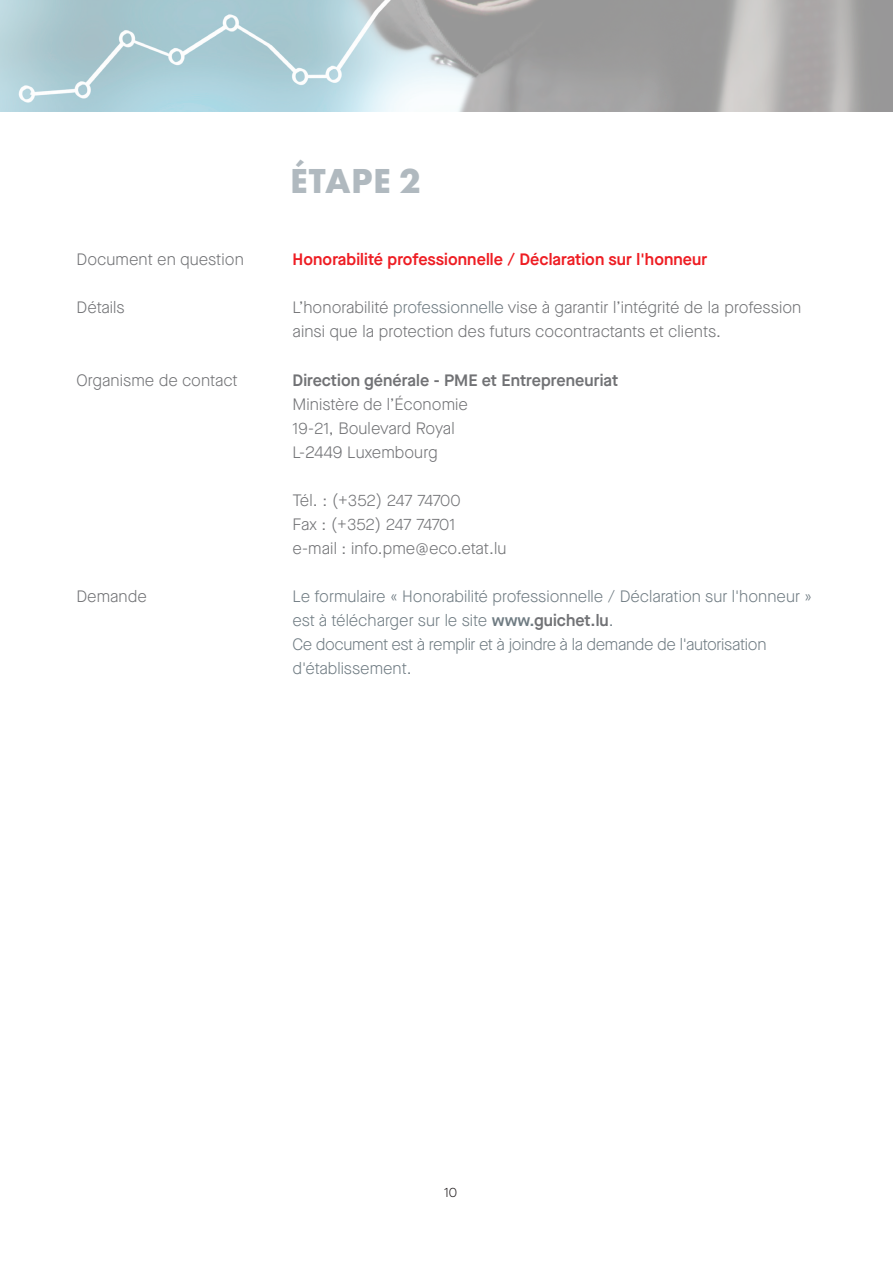
<style>
.page{position:relative;width:893px;height:1263px;background:#fff}
.page>*{position:absolute;margin:0;border:0;box-sizing:border-box;transform-origin:0 0}
.t1{font:700 36px "Futura PT";letter-spacing:.01em;color:#b0b9bf}
.t2{font:300 16.5px/24px "Maison Neue";letter-spacing:.005em;color:#717275}
.t3{font:300 16.5px/24px "Maison Neue";color:#707c83}
.t4{font:600 16.5px "Maison Neue";letter-spacing:.005em;color:#ee1d23}
.t5{font:600 16.5px "Maison Neue";letter-spacing:.005em;color:#717275}
.t6{font:300 13.5px "Maison Neue";color:#231f20}
.s1{color:#707c83}
.s2{font-weight:600}
.s3{font-weight:600;color:#717275}
</style>
<div class="page">
<svg style="left:0;top:0;width:893px;height:112px;background:#aebbbf"></svg>
<p class="t1" style="left:290px;top:158px;width:132px">ÉTAPE 2</p>
<p class="t2" style="left:77px;top:248px;width:169px">Document en question</p>
<p class="t4" style="left:293px;top:248px;width:416px">Honorabilité professionnelle / Déclaration sur l'honneur</p>
<p class="t2" style="left:77px;top:296px;width:50px">Détails</p>
<p class="t2" style="left:293px;top:296px;width:510px">L’honorabilité <span class="s1">professionnelle</span> vise à garantir l’intégrité de la profession ainsi que la protection des futurs cocontractants et clients.</p>
<p class="t2" style="left:77px;top:368px;width:163px">Organisme de contact</p>
<p class="t5" style="left:293px;top:368px;width:327px">Direction générale - PME et Entrepreneuriat</p>
<p class="t2" style="left:293px;top:392px;width:177px">Ministère de l’Économie</p>
<p class="t2" style="left:293px;top:416px;width:164px">19-21, Boulevard Royal</p>
<p class="t2" style="left:293px;top:440px;width:147px">L-2449 Luxembourg</p>
<p class="t2" style="left:293px;top:488px;width:170px">Tél. : (+352) 247 74700</p>
<p class="t2" style="left:293px;top:512px;width:164px">Fax : (+352) 247 74701</p>
<p class="t2" style="left:293px;top:536px;width:215px">e-mail : info.pme@eco.etat.lu</p>
<p class="t2" style="left:77px;top:584px;width:72px">Demande</p>
<p class="t3" style="left:293px;top:584px;width:521px">Le formulaire « Honorabilité professionnelle / Déclaration sur l'honneur » est à télécharger sur le site <span class="s2">www.</span><span class="s3">guichet.lu</span>.<br>Ce document est à remplir et à joindre à la demande de l'autorisation d'établissement.</p>
<p class="t6" style="left:444px;top:1183px;width:15px">10</p>
</div>
